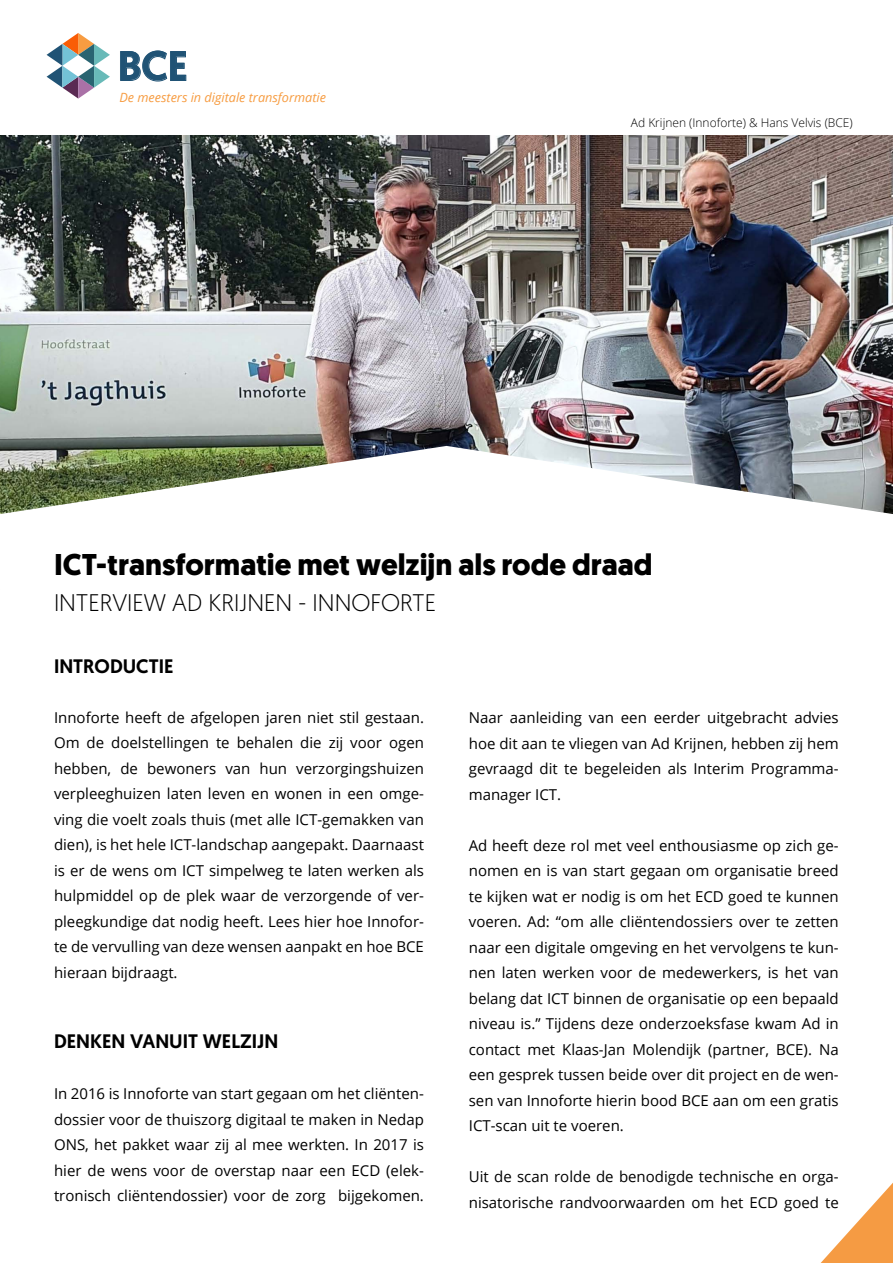
<style>
.page{position:relative;width:893px;height:1263px;background:#fff}
.page>*{position:absolute;margin:0;border:0;box-sizing:border-box;transform-origin:0 0}
.t1{font:500 41.25px "Geomanist";color:#205375}
.t2{font:700 30px "Geomanist";color:#000}
.t3{font:300 24px "Geomanist";color:#000}
.t4{font:500 19.5px "Geomanist";color:#000}
.t5{font:15px/25.5px "Open Sans";color:#000;text-align:justify}
.t6{font:italic 12.75px "Open Sans";color:#f79c41}
.t7{font:300 12px "Open Sans";color:#000}
</style>
<div class="page">
<img style="left:0;top:135px;width:893px;height:311px">
<img style="left:0;top:446px;width:893px;height:68px">
<svg style="left:47px;top:33px;width:63px;height:66px"></svg>
<svg style="left:120px;top:51px;width:66px;height:30px"></svg>
<svg style="left:821px;top:1182px;width:72px;height:81px"></svg>
<h1 class="t1" style="left:118px;top:39px;width:71px">BCE</h1>
<p class="t6" style="left:119px;top:89px;width:208px">De meesters in digitale transformatie</p>
<p class="t7" style="left:631px;top:114px;width:223px">Ad Krijnen (Innoforte) &amp; Hans Velvis (BCE)</p>
<h2 class="t2" style="left:54px;top:544px;width:600px">ICT-transformatie met welzijn als rode draad</h2>
<h3 class="t3" style="left:54px;top:587px;width:384px">INTERVIEW AD KRIJNEN - INNOFORTE</h3>
<h3 class="t4" style="left:54px;top:654px;width:121px">INTRODUCTIE</h3>
<p class="t5" style="left:54px;top:704px;width:371px">Innoforte heeft de afgelopen jaren niet stil gestaan.<br>Om de doelstellingen te behalen die zij voor ogen hebben, de bewoners van hun verzorgingshuizen verpleeghuizen laten leven en wonen in een omge&shy;ving die voelt zoals thuis (met alle ICT-gemakken van dien), is het hele ICT-landschap aangepakt. Daarnaast is er de wens om ICT simpelweg te laten werken als hulpmiddel op de plek waar de verzorgende of ver&shy;pleegkundige dat nodig heeft. Lees hier hoe Innofor&shy;te de vervulling van deze wensen aanpakt en hoe BCE hieraan bijdraagt.</p>
<h3 class="t4" style="left:54px;top:1028px;width:226px">DENKEN VANUIT WELZIJN</h3>
<p class="t5" style="left:54px;top:1080px;width:371px">In 2016 is Innoforte van start gegaan om het cliënten&shy;dossier voor de thuiszorg digitaal te maken in Nedap ONS, het pakket waar zij al mee werkten. In 2017 is hier de wens voor de overstap naar een ECD (elek&shy;tronisch cliëntendossier) voor de zorg bijgekomen.</p>
<p class="t5" style="left:469px;top:705px;width:371px">Naar aanleiding van een eerder uitgebracht advies hoe dit aan te vliegen van Ad Krijnen, hebben zij hem gevraagd dit te begeleiden als Interim Programma&shy;manager ICT.</p>
<p class="t5" style="left:469px;top:832px;width:371px">Ad heeft deze rol met veel enthousiasme op zich ge&shy;nomen en is van start gegaan om organisatie breed te kijken wat er nodig is om het ECD goed te kunnen voeren. Ad: “om alle cliëntendossiers over te zetten naar een digitale omgeving en het vervolgens te kun&shy;nen laten werken voor de medewerkers, is het van belang dat ICT binnen de organisatie op een bepaald niveau is.” Tijdens deze onderzoeksfase kwam Ad in contact met Klaas-Jan Molendijk (partner, BCE). Na een gesprek tussen beide over dit project en de wen&shy;sen van Innoforte hierin bood BCE aan om een gratis ICT-scan uit te voeren.</p>
<p class="t5" style="left:469px;top:1164px;width:371px">Uit de scan rolde de benodigde technische en orga&shy;nisatorische randvoorwaarden om het ECD goed te</p>
</div>
